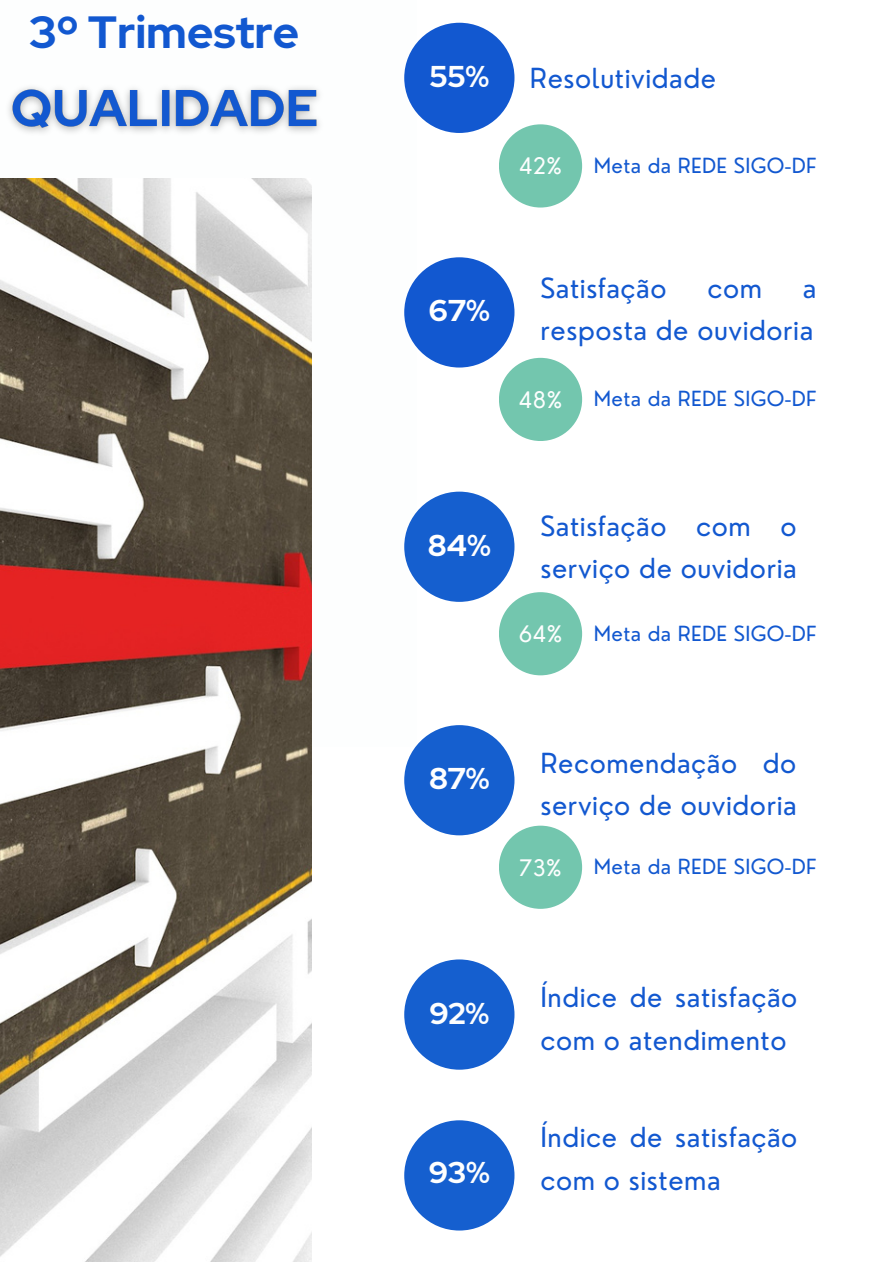
<style>
.page{position:relative;width:893px;height:1264px;background:#fff}
.page>*{position:absolute;margin:0;border:0;box-sizing:border-box;transform-origin:0 0}
.t1{font:700 45px "Red Hat Display";color:#1258d0}
.t2{font:700 30px "Red Hat Display";color:#fdfefe}
.t3{font:700 30px "Red Hat Display";color:#fff}
.t4{font:27px/42.8px "Nourd";letter-spacing:.02em;color:#1258d0}
.t5{font:22.2px "Nourd";letter-spacing:.02em;color:#fdfefe}
.t6{font:20.4px "Nourd";letter-spacing:.02em;color:#1258d0}
</style>
<div class="page">
<div style="left:404px;top:23px;width:110px;height:110px;background:#1258d0;border-radius:50%"></div>
<div style="left:499px;top:124px;width:83px;height:83px;background:#73c6ae;border-radius:50%"></div>
<div style="left:404px;top:491px;width:110px;height:111px;background:#155fcf;border-radius:50%"></div>
<div style="left:499px;top:592px;width:83px;height:83px;background:#73c6ae;border-radius:50%"></div>
<div style="left:404px;top:725px;width:110px;height:110px;background:#155fcf;border-radius:50%"></div>
<div style="left:499px;top:825px;width:83px;height:83px;background:#73c6ae;border-radius:50%"></div>
<div style="left:404px;top:959px;width:110px;height:110px;background:#155fcf;border-radius:50%"></div>
<div style="left:404px;top:1120px;width:110px;height:110px;background:#155fcf;border-radius:50%"></div>
<div style="left:404px;top:257px;width:110px;height:110px;background:#1258d0;border-radius:50%"></div>
<div style="left:499px;top:358px;width:83px;height:83px;background:#73c6ae;border-radius:50%"></div>
<img style="left:0;top:179px;width:311px;height:1082px">
<img style="left:8px;top:87px;width:312px;height:46px">
<h1 class="t1" style="left:29px;top:2px;width:271px">3º Trimestre</h1>
<p class="t2" style="left:429px;top:56px;width:61px">55%</p>
<p class="t4" style="left:530px;top:56px;width:187px">Resolutividade</p>
<p class="t5" style="left:519px;top:152px;width:44px">42%</p>
<p class="t6" style="left:593px;top:152px;width:224px">Meta da REDE SIGO-DF</p>
<p class="t3" style="left:429px;top:291px;width:62px">67%</p>
<p class="t4" style="left:540px;top:266px;width:127px">Satisfação</p>
<p class="t4" style="left:707px;top:266px;width:56px">com</p>
<p class="t4" style="left:540px;top:266px;width:277px;text-align:right">a<br>resposta de ouvidoria</p>
<p class="t5" style="left:519px;top:385px;width:45px">48%</p>
<p class="t6" style="left:593px;top:386px;width:224px">Meta da REDE SIGO-DF</p>
<p class="t3" style="left:428px;top:525px;width:64px">84%</p>
<p class="t4" style="left:540px;top:504px;width:258px">Satisfação com o serviço de ouvidoria</p>
<p class="t5" style="left:518px;top:620px;width:45px">64%</p>
<p class="t6" style="left:593px;top:620px;width:224px">Meta da REDE SIGO-DF</p>
<p class="t3" style="left:429px;top:758px;width:62px">87%</p>
<p class="t4" style="left:540px;top:741px;width:258px">Recomendação do serviço de ouvidoria</p>
<p class="t5" style="left:519px;top:853px;width:44px">73%</p>
<p class="t6" style="left:593px;top:853px;width:224px">Meta da REDE SIGO-DF</p>
<p class="t2" style="left:429px;top:993px;width:61px">92%</p>
<p class="t2" style="left:428px;top:1152px;width:63px">93%</p>
<p class="t4" style="left:540px;top:975px;width:258px">Índice de satisfação com o atendimento</p>
<p class="t4" style="left:540px;top:1115px;width:258px">Índice de satisfação com o sistema</p>
</div>
